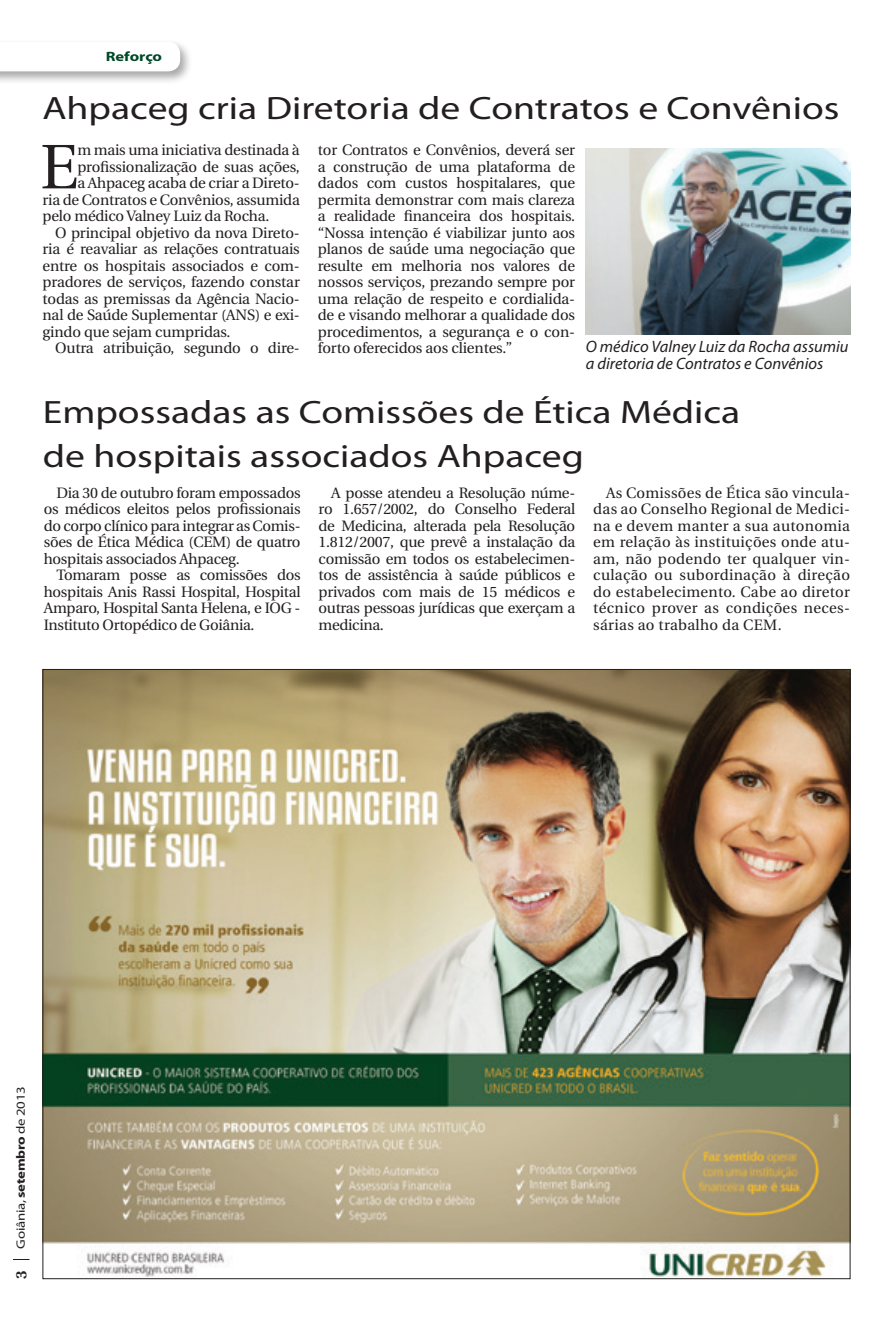
<style>
.page{position:relative;width:893px;height:1319px;background:#fff}
.page>*{position:absolute;margin:0;border:0;box-sizing:border-box;transform-origin:0 0}
.t1{font:62.7px "Utopia";color:#231f20}
.t2{font:32.4px "Myriad Pro";color:#231f20;scale:1.22 1}
.t3{font:italic 16.5px "Myriad Pro";color:#231f20}
.t4{font:15px/16.5px "Utopia";letter-spacing:-.015em;color:#231f20;text-align:justify}
.t5{font:700 15px "Utopia";color:#231f20}
.t6{font:700 13.5px "Myriad Pro";letter-spacing:-.005em;color:#014829;scale:1.22 1}
.t7{font:12.15px "Myriad Pro";letter-spacing:-.02em;color:#231f20;scale:1.22 1}
.s1{font-weight:700}
</style>
<div class="page">
<img style="left:45px;top:671px;width:803px;height:605px">
<div style="left:0;top:38px;width:192px;height:46px;background:#231f20;opacity:.4"></div>
<svg style="left:0;top:42px;width:180px;height:29px"></svg>
<img style="left:586px;top:149px;width:264px;height:186px">
<p class="t6" style="left:106px;top:48px;width:48px">Reforço</p>
<p class="t2" style="left:43px;top:88px;width:655px">Ahpaceg cria Diretoria de Contratos e Convênios</p>
<p class="t1" style="left:40px;top:132px;width:39px">E</p>
<p class="t4" style="left:77px;top:142px;width:224px">m mais uma iniciativa destinada à</p>
<p class="t4" style="left:318px;top:142px;width:259px">tor Contratos e Convênios, deverá ser a construção de uma plataforma de dados com custos hospitalares, que permita demonstrar com mais clareza a realidade financeira dos hospitais. “Nossa intenção é viabilizar junto aos planos de saúde uma negociação que resulte em melhoria nos valores de nossos serviços, prezando sempre por uma relação de respeito e cordialida&shy;de e visando melhorar a qualidade dos procedimentos, a segurança e o con&shy;forto oferecidos aos clientes.”</p>
<p class="t4" style="left:77px;top:159px;width:224px">profissionalização de suas ações,</p>
<p class="t4" style="left:77px;top:175px;width:224px">a Ahpaceg acaba de criar a Direto-</p>
<p class="t4" style="left:43px;top:192px;width:259px">ria de Contratos e Convênios, assumida</p>
<p class="t4" style="left:43px;top:208px;width:228px">pelo médico Valney Luiz da Rocha.</p>
<p class="t4" style="left:43px;top:225px;width:259px;text-indent:13px">O principal objetivo da nova Direto&shy;ria é reavaliar as relações contratuais entre os hospitais associados e com&shy;pradores de serviços, fazendo constar todas as premissas da Agência Nacio&shy;nal de Saúde Suplementar (ANS) e exi&shy;gindo que sejam cumpridas.</p>
<p class="t4" style="left:55px;top:340px;width:246px">Outra atribuição, segundo o dire-</p>
<p class="t3" style="left:586px;top:336px;width:264px">O médico Valney Luiz da Rocha assumiu</p>
<p class="t3" style="left:586px;top:353px;width:239px">a diretoria de Contratos e Convênios</p>
<p class="t2" style="left:43px;top:392px;width:573px">Empossadas as Comissões de Ética Médica</p>
<p class="t2" style="left:43px;top:435px;width:445px">de hospitais associados Ahpaceg</p>
<p class="t4" style="left:44px;top:484px;width:258px;text-indent:13px">Dia 30 de outubro foram empossados os médicos eleitos pelos profissionais do corpo clínico para integrar as Comis&shy;sões de Ética Médica (CEM) de quatro hospitais associados Ahpaceg.</p>
<p class="t4" style="left:44px;top:567px;width:258px;text-indent:13px">Tomaram posse as comissões dos hospitais Anis Rassi Hospital, Hospital Amparo, Hospital Santa Helena, e IOG - Instituto Ortopédico de Goiânia.</p>
<p class="t4" style="left:319px;top:484px;width:258px;text-indent:13px">A posse atendeu a Resolução núme&shy;ro 1.657/2002, do Conselho Federal de Medicina, alterada pela Resolução 1.812/2007, que prevê a instalação da comissão em todos os estabelecimen&shy;tos de assistência à saúde públicos e privados com mais de 15 médicos e outras pessoas jurídicas que exerçam a medicina.</p>
<p class="t4" style="left:593px;top:484px;width:258px;text-indent:13px">As Comissões de Ética são vincula&shy;das ao Conselho Regional de Medici&shy;na e devem manter a sua autonomia em relação às instituições onde atu&shy;am, não podendo ter qualquer vin&shy;culação ou subordinação à direção do estabelecimento. Cabe ao diretor técnico prover as condições neces&shy;sárias ao trabalho da CEM.</p>
<p class="t7" style="left:13px;top:1248px;width:134px;rotate:-90deg">Goiânia, <span class="s1">setembro</span> de 2013</p>
<p class="t5" style="left:13px;top:1278px;width:10px;rotate:-90deg">3</p>
</div>
